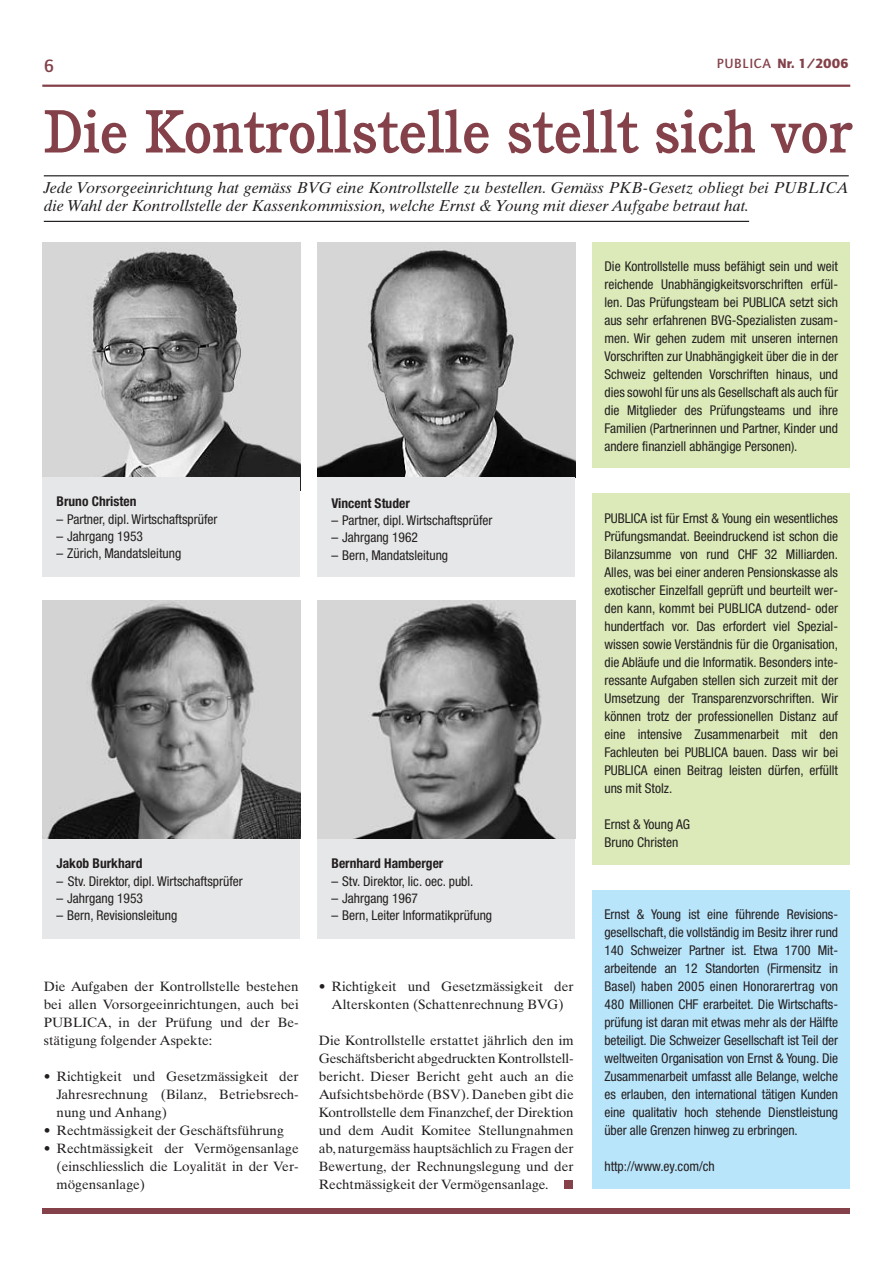
<style>
.page{position:relative;width:893px;height:1263px;background:#fff}
.page>*{position:absolute;margin:0;border:0;box-sizing:border-box;transform-origin:0 0}
.t1{font:500 59.25px "Cushing LT";color:#84414a}
.t2{font:500 18px "AT Quay Sans";color:#84414a}
.t3{font:italic 15.75px/18px "Times Ten LT";color:#231f20}
.t4{font:condensed 13.5px/18px "Helvetica Neue LT";color:#231f20;text-align:justify}
.t5{font:13.5px/18px "Times Ten LT";color:#231f20;text-align:justify}
.t6{font:condensed 13.5px/18px "Helvetica Neue";color:#231f20;text-align:justify}
.t7{font:700 condensed 13.5px "Helvetica Neue LT";color:#231f20}
.t8{font:900 13.5px "AT Quay Sans";color:#84414a}
.s1{font-weight:500}
</style>
<div class="page">
<div style="left:592px;top:242px;width:258px;height:226px;background:#dbeab8"></div>
<img style="left:42px;top:601px;width:258px;height:237px">
<img style="left:317px;top:601px;width:258px;height:238px">
<img style="left:317px;top:242px;width:258px;height:235px">
<img style="left:42px;top:242px;width:258px;height:235px">
<hr style="left:42px;top:85px;width:808px;height:2px;background:#84414a">
<div style="left:42px;top:1208px;width:808px;height:5px;background:#84414a"></div>
<div style="left:317px;top:477px;width:258px;height:100px;background:#e6e7e8"></div>
<div style="left:42px;top:477px;width:258px;height:100px;background:#e6e7e8"></div>
<hr style="left:44px;top:175px;width:805px;height:1px;background:#231f20">
<hr style="left:44px;top:221px;width:705px;height:1px;background:#231f20">
<div style="left:42px;top:839px;width:258px;height:100px;background:#e6e7e8"></div>
<div style="left:317px;top:839px;width:258px;height:100px;background:#e6e7e8"></div>
<div style="left:592px;top:493px;width:258px;height:372px;background:#dbeab8"></div>
<div style="left:592px;top:890px;width:258px;height:299px;background:#b9e5fb"></div>
<div style="left:565px;top:1180px;width:8px;height:9px;background:#84414a"></div>
<h2 class="t2" style="left:44px;top:59px;width:12px">6</h2>
<p class="t8" style="left:717px;top:59px;width:134px"><span class="s1">PUBLICA</span> Nr. 1/2006</p>
<h1 class="t1" style="left:44px;top:110px;width:809px">Die Kontrollstelle stellt sich vor</h1>
<p class="t3" style="left:44px;top:181px;width:806px">Jede Vorsorgeeinrichtung hat gemäss BVG eine Kontrollstelle zu bestellen. Gemäss PKB-Gesetz obliegt bei PUBLICA die Wahl der Kontrollstelle der Kassenkommission, welche Ernst &amp; Young mit dieser Aufgabe betraut hat.</p>
<p class="t6" style="left:604px;top:258px;width:235px">Die Kontrollstelle muss befähigt sein und weit reichende Unabhängigkeitsvorschriften erfül&shy;len. Das Prüfungsteam bei PUBLICA setzt sich aus sehr erfahrenen BVG-Spezialisten zusam&shy;men. Wir gehen zudem mit unseren internen Vorschriften zur Unabhängigkeit über die in der Schweiz geltenden Vorschriften hinaus, und dies sowohl für uns als Gesellschaft als auch für die Mitglieder des Prüfungsteams und ihre Familien (Partnerinnen und Partner, Kinder und andere finanziell abhängige Personen).</p>
<p class="t7" style="left:57px;top:497px;width:81px">Bruno Christen</p>
<p class="t4" style="left:57px;top:511px;width:163px">– Partner, dipl. Wirtschaftsprüfer</p>
<p class="t4" style="left:57px;top:528px;width:88px">– Jahrgang 1953</p>
<p class="t4" style="left:57px;top:546px;width:126px">– Zürich, Mandatsleitung</p>
<p class="t7" style="left:331px;top:498px;width:80px">Vincent Studer</p>
<p class="t4" style="left:331px;top:513px;width:163px">– Partner, dipl. Wirtschaftsprüfer</p>
<p class="t4" style="left:331px;top:530px;width:88px">– Jahrgang 1962</p>
<p class="t4" style="left:331px;top:547px;width:118px">– Bern, Mandatsleitung</p>
<p class="t4" style="left:604px;top:510px;width:235px">PUBLICA ist für Ernst &amp; Young ein wesentliches Prüfungsmandat. Beeindruckend ist schon die Bilanzsumme von rund CHF 32 Milliarden.<br>Alles, was bei einer anderen Pensionskasse als exotischer Einzelfall geprüft und beurteilt wer&shy;den kann, kommt bei PUBLICA dutzend- oder hundertfach vor. Das erfordert viel Spezial&shy;wissen sowie Verständnis für die Organisation, die Abläufe und die Informatik. Besonders inte&shy;ressante Aufgaben stellen sich zurzeit mit der Umsetzung der Transparenzvorschriften. Wir können trotz der professionellen Distanz auf eine intensive Zusammenarbeit mit den Fachleuten bei PUBLICA bauen. Dass wir bei PUBLICA einen Beitrag leisten dürfen, erfüllt uns mit Stolz.</p>
<p class="t4" style="left:604px;top:816px;width:87px">Ernst &amp; Young AG<br>Bruno Christen</p>
<p class="t7" style="left:57px;top:859px;width:87px">Jakob Burkhard</p>
<p class="t4" style="left:57px;top:873px;width:188px">– Stv. Direktor, dipl. Wirtschaftsprüfer</p>
<p class="t4" style="left:57px;top:890px;width:88px">– Jahrgang 1953</p>
<p class="t4" style="left:57px;top:908px;width:122px">– Bern, Revisionsleitung</p>
<p class="t7" style="left:331px;top:859px;width:113px">Bernhard Hamberger</p>
<p class="t4" style="left:331px;top:873px;width:143px">– Stv. Direktor, lic. oec. publ.</p>
<p class="t4" style="left:331px;top:890px;width:88px">– Jahrgang 1967</p>
<p class="t4" style="left:331px;top:908px;width:162px">– Bern, Leiter Informatikprüfung</p>
<p class="t5" style="left:44px;top:978px;width:256px">Die Aufgaben der Kontrollstelle bestehen bei allen Vorsorgeeinrichtungen, auch bei PUBLICA, in der Prüfung und der Be&shy;stätigung folgender Aspekte:</p>
<p class="t5" style="left:57px;top:1068px;width:244px;text-indent:-13px">• Richtigkeit und Gesetzmässigkeit der Jahresrechnung (Bilanz, Betriebsrech&shy;nung und Anhang)</p>
<p class="t5" style="left:44px;top:1122px;width:242px">• Rechtmässigkeit der Geschäftsführung</p>
<p class="t5" style="left:57px;top:1140px;width:244px;text-indent:-13px">• Rechtmässigkeit der Vermögensanlage (einschliesslich die Loyalität in der Ver&shy;mögensanlage)</p>
<p class="t5" style="left:319px;top:978px;width:256px;text-align:center">• Richtigkeit und Gesetzmässigkeit der<br>Alterskonten (Schattenrechnung BVG)</p>
<p class="t5" style="left:319px;top:1032px;width:256px">Die Kontrollstelle erstattet jährlich den im Geschäftsbericht abgedruckten Kontrollstell&shy;bericht. Dieser Bericht geht auch an die Aufsichtsbehörde (BSV). Daneben gibt die Kontrollstelle dem Finanzchef, der Direktion und dem Audit Komitee Stellungnahmen ab, naturgemäss hauptsächlich zu Fragen der Bewertung, der Rechnungslegung und der Rechtmässigkeit der Vermögensanlage.</p>
<p class="t4" style="left:604px;top:906px;width:235px">Ernst &amp; Young ist eine führende Revisions&shy;gesellschaft, die vollständig im Besitz ihrer rund 140 Schweizer Partner ist. Etwa 1700 Mit&shy;arbeitende an 12 Standorten (Firmensitz in Basel) haben 2005 einen Honorarertrag von 480 Millionen CHF erarbeitet. Die Wirtschafts&shy;prüfung ist daran mit etwas mehr als der Hälfte beteiligt. Die Schweizer Gesellschaft ist Teil der weltweiten Organisation von Ernst &amp; Young. Die Zusammenarbeit umfasst alle Belange, welche es erlauben, den international tätigen Kunden eine qualitativ hoch stehende Dienstleistung über alle Grenzen hinweg zu erbringen.</p>
<p class="t4" style="left:604px;top:1158px;width:112px">http://www.ey.com/ch</p>
</div>
